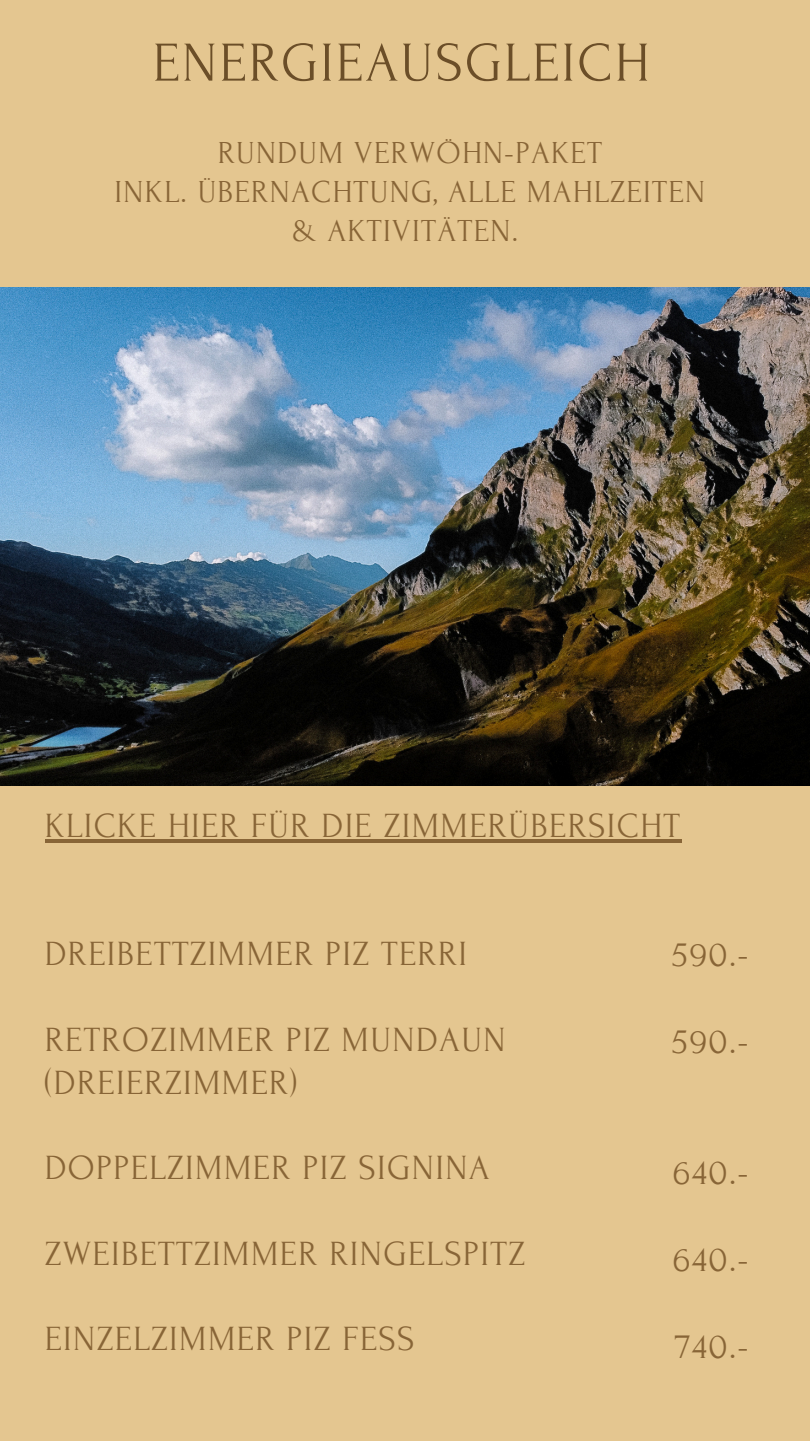
<style>
.page{position:relative;width:810px;height:1441px;background:#fff}
.page>*{position:absolute;margin:0;border:0;box-sizing:border-box;transform-origin:0 0}
.t1{font:56px "Forum";letter-spacing:.04em;color:#6b4e28}
.t2{font:36px "Forum";letter-spacing:.04em;color:#886537}
.t3{font:35.4px/42.8px "Forum";letter-spacing:.04em;color:#886537}
.t4{font:32px "Forum";letter-spacing:.04em;color:#886537}
</style>
<div class="page">
<div style="left:0;top:0;width:810px;height:1440px;background:#e4c690"></div>
<img style="left:0;top:287px;width:810px;height:498px">
<hr style="left:45px;top:839px;width:637px;height:3px;background:#886537">
<p class="t1" style="left:153px;top:33px;width:498px">ENERGIEAUSGLEICH</p>
<p class="t4" style="left:218px;top:136px;width:386px">RUNDUM VERWÖHN-PAKET</p>
<p class="t4" style="left:115px;top:175px;width:592px">INKL. ÜBERNACHTUNG, ALLE MAHLZEITEN</p>
<p class="t4" style="left:292px;top:214px;width:228px">&amp; AKTIVITÄTEN.</p>
<h2 class="t3" style="left:45px;top:804px;width:637px">KLICKE HIER FÜR DIE ZIMMERÜBERSICHT</h2>
<h2 class="t3" style="left:45px;top:932px;width:424px">DREIBETTZIMMER PIZ TERRI</h2>
<h2 class="t3" style="left:45px;top:1018px;width:463px">RETROZIMMER PIZ MUNDAUN (DREIERZIMMER)</h2>
<h2 class="t3" style="left:45px;top:1146px;width:447px">DOPPELZIMMER PIZ SIGNINA</h2>
<h2 class="t3" style="left:45px;top:1232px;width:482px">ZWEIBETTZIMMER RINGELSPITZ</h2>
<h2 class="t3" style="left:45px;top:1317px;width:371px">EINZELZIMMER PIZ FESS</h2>
<h2 class="t2" style="left:672px;top:935px;width:78px">590.-</h2>
<h2 class="t2" style="left:672px;top:1022px;width:78px">590.-</h2>
<h2 class="t2" style="left:673px;top:1152px;width:77px">640.-</h2>
<h2 class="t2" style="left:673px;top:1239px;width:77px">640.-</h2>
<h2 class="t2" style="left:675px;top:1326px;width:75px">740.-</h2>
</div>
